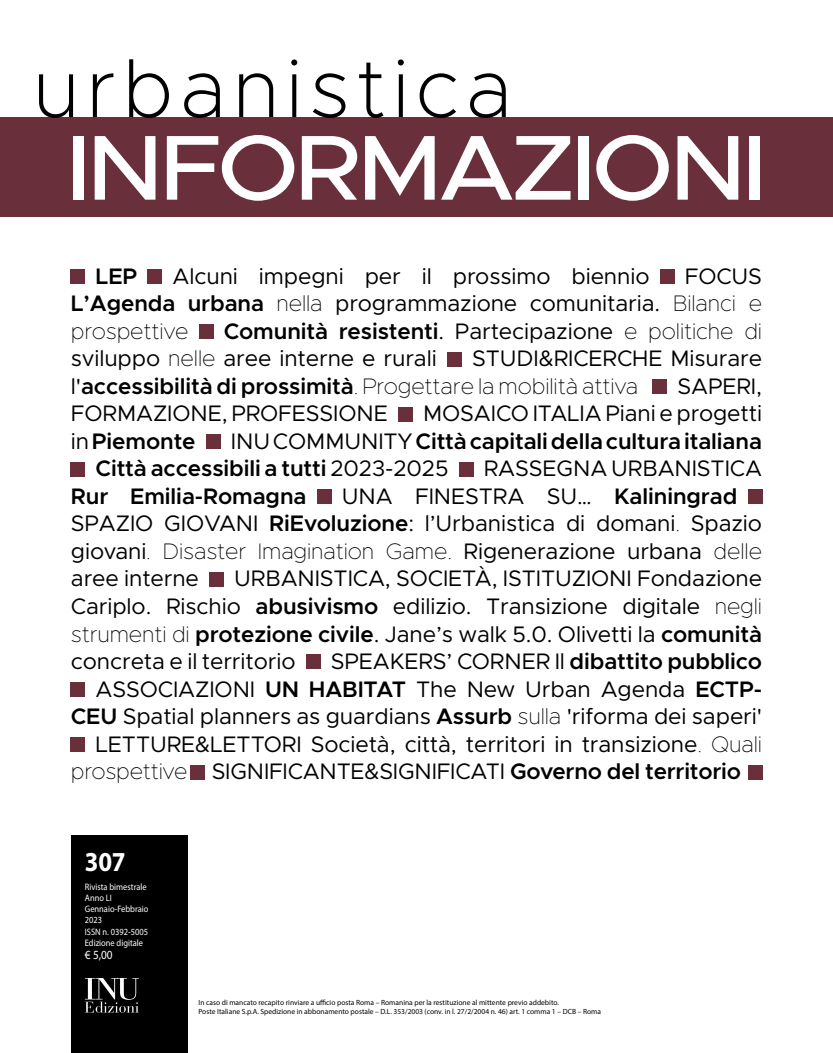
<style>
.page{position:relative;width:833px;height:1053px;background:#fff}
.page>*{position:absolute;margin:0;border:0;box-sizing:border-box;transform-origin:0 0}
.t1{font:500 92.5px "Metropolis";letter-spacing:-.05em;color:#fff;scale:1.1 1}
.t2{font:200 82.5px "Metropolis";letter-spacing:.08em;color:#000}
.t3{font:700 27.5px "Myriad Pro";color:#fff;scale:.9 1}
.t4{font:22.5px/27.5px "Metropolis";letter-spacing:-.005em;color:#000;text-align:justify}
.t5{font:600 22.5px/27.5px "Metropolis";letter-spacing:-.005em;color:#000}
.t6{font:100 22.5px/27.5px "Metropolis";letter-spacing:-.005em;color:#000}
.t7{font:12.5px "Myriad Pro";color:#fff;scale:.9 1}
.t8{font:9.38px/11.2px "Myriad Pro";color:#fff;scale:.9 1}
.t9{font:7.5px/8.8px "Myriad Pro";color:#000}
.s1{font-weight:600}
.s2{font-weight:100}
.s3{font-weight:400}
</style>
<div class="page">
<div style="left:0;top:117px;width:833px;height:99px;background:#69303c"></div>
<div style="left:71px;top:834px;width:117px;height:218px;background:#000"></div>
<svg style="left:85px;top:978px;width:54px;height:34px"></svg>
<div style="left:71px;top:269px;width:14px;height:15px;background:#69303c"></div>
<div style="left:148px;top:269px;width:14px;height:15px;background:#69303c"></div>
<div style="left:660px;top:269px;width:14px;height:15px;background:#69303c"></div>
<div style="left:199px;top:324px;width:14px;height:15px;background:#69303c"></div>
<div style="left:447px;top:352px;width:14px;height:14px;background:#69303c"></div>
<div style="left:653px;top:379px;width:14px;height:15px;background:#69303c"></div>
<div style="left:398px;top:407px;width:14px;height:14px;background:#69303c"></div>
<div style="left:206px;top:434px;width:14px;height:15px;background:#69303c"></div>
<div style="left:71px;top:462px;width:14px;height:14px;background:#69303c"></div>
<div style="left:459px;top:462px;width:14px;height:14px;background:#69303c"></div>
<div style="left:317px;top:489px;width:14px;height:15px;background:#69303c"></div>
<div style="left:748px;top:489px;width:14px;height:15px;background:#69303c"></div>
<div style="left:209px;top:572px;width:15px;height:14px;background:#69303c"></div>
<div style="left:306px;top:654px;width:14px;height:15px;background:#69303c"></div>
<div style="left:71px;top:682px;width:14px;height:14px;background:#69303c"></div>
<div style="left:71px;top:737px;width:14px;height:14px;background:#69303c"></div>
<div style="left:191px;top:764px;width:14px;height:15px;background:#69303c"></div>
<div style="left:748px;top:764px;width:14px;height:15px;background:#69303c"></div>
<h2 class="t2" style="left:33px;top:37px;width:481px">urbanistica</h2>
<h1 class="t1" style="left:65px;top:110px;width:640px">INFORMAZIONI</h1>
<p class="t5" style="left:96px;top:262px;width:43px">LEP</p>
<p class="t4" style="left:172px;top:262px;width:478px">Alcuni impegni per il prossimo biennio</p>
<p class="t4" style="left:71px;top:262px;width:692px;text-indent:614px">FOCUS <span class="s1">L’Agenda urbana</span> <span class="s2">nella</span> programmazione comunitaria. <span class="s2">Bilanci e prospettive</span></p>
<p class="t4" style="left:71px;top:317px;width:692px;text-indent:153px"><span class="s1">Comunità resistenti</span>. Partecipazione <span class="s2">e politiche di </span>sviluppo <span class="s2">nelle</span> aree interne e rurali</p>
<p class="t6" style="left:71px;top:345px;width:692px;text-indent:401px"><span class="s3">STUDI&amp;RICERCHE Misurare l'</span><span class="s1">accessibilità di prossimità</span>. Progettare la mobilità attiva</p>
<p class="t4" style="left:677px;top:372px;width:86px">SAPERI,</p>
<p class="t4" style="left:71px;top:400px;width:318px">FORMAZIONE, PROFESSIONE</p>
<p class="t4" style="left:423px;top:400px;width:340px">MOSAICO ITALIA Piani e progetti</p>
<p class="t5" style="left:71px;top:427px;width:126px"><span class="s3">in</span> Piemonte</p>
<p class="t5" style="left:96px;top:427px;width:668px;text-indent:135px"><span class="s3">INU COMMUNITY</span> Città capitali della cultura italiana<br>Città accessibili a tutti <span class="s3">2023-2025</span></p>
<p class="t4" style="left:484px;top:455px;width:280px">RASSEGNA URBANISTICA</p>
<p class="t5" style="left:71px;top:482px;width:237px">Rur Emilia-Romagna</p>
<p class="t4" style="left:71px;top:482px;width:692px;text-align:left;text-indent:271px">UNA FINESTRA SU… <span class="s1">Kaliningrad </span>SPAZIO GIOVANI <span class="s1">RiEvoluzione</span>: l’Urbanistica di domani<span class="s2">.</span> Spazio giovani<span class="s2">. Disaster Imagination Game.</span> Rigenerazione urbana <span class="s2">delle </span>aree interne</p>
<p class="t4" style="left:71px;top:565px;width:692px;text-indent:163px">URBANISTICA, SOCIETÀ, ISTITUZIONI Fondazione Cariplo. Rischio <span class="s1">abusivismo</span> edilizio. Transizione digitale <span class="s2">negli strumenti di</span> <span class="s1">protezione civile</span>. Jane’s walk 5.0. Olivetti la <span class="s1">comunità </span>concreta e il territorio</p>
<p class="t4" style="left:331px;top:647px;width:433px">SPEAKERS’ CORNER Il <span class="s1">dibattito pubblico</span></p>
<p class="t4" style="left:96px;top:675px;width:668px">ASSOCIAZIONI <span class="s1">UN HABITAT</span> The New Urban Agenda <span class="s1">ECTP-</span></p>
<p class="t4" style="left:71px;top:702px;width:692px"><span class="s1">CEU</span> Spatial planners as guardians <span class="s1">Assurb</span> <span class="s2">sulla</span> 'riforma dei saperi'</p>
<p class="t4" style="left:96px;top:730px;width:668px">LETTURE&amp;LETTORI Società, città, territori in transizione<span class="s2">. Quali</span></p>
<p class="t4" style="left:71px;top:757px;width:671px"><span class="s2">prospettive</span> SIGNIFICANTE&amp;SIGNIFICATI <span class="s1">Governo del territorio</span></p>
<p class="t3" style="left:85px;top:844px;width:47px">307</p>
<p class="t8" style="left:85px;top:880px;width:72px">Rivista bimestrale<br>Anno LI<br>Gennaio-Febbraio<br>2023<br>ISSN n. 0392-5005<br>Edizione digitale</p>
<p class="t7" style="left:85px;top:946px;width:32px">€ 5,00</p>
<p class="t9" style="left:198px;top:998px;width:404px">In caso di mancato recapito rinviare a ufficio posta Roma – Romanina per la restituzione al mittente previo addebito.<br>Poste Italiane S.p.A. Spedizione in abbonamento postale – D.L. 353/2003 (conv. in l. 27/2/2004 n. 46) art. 1 comma 1 – DCB – Roma</p>
</div>
